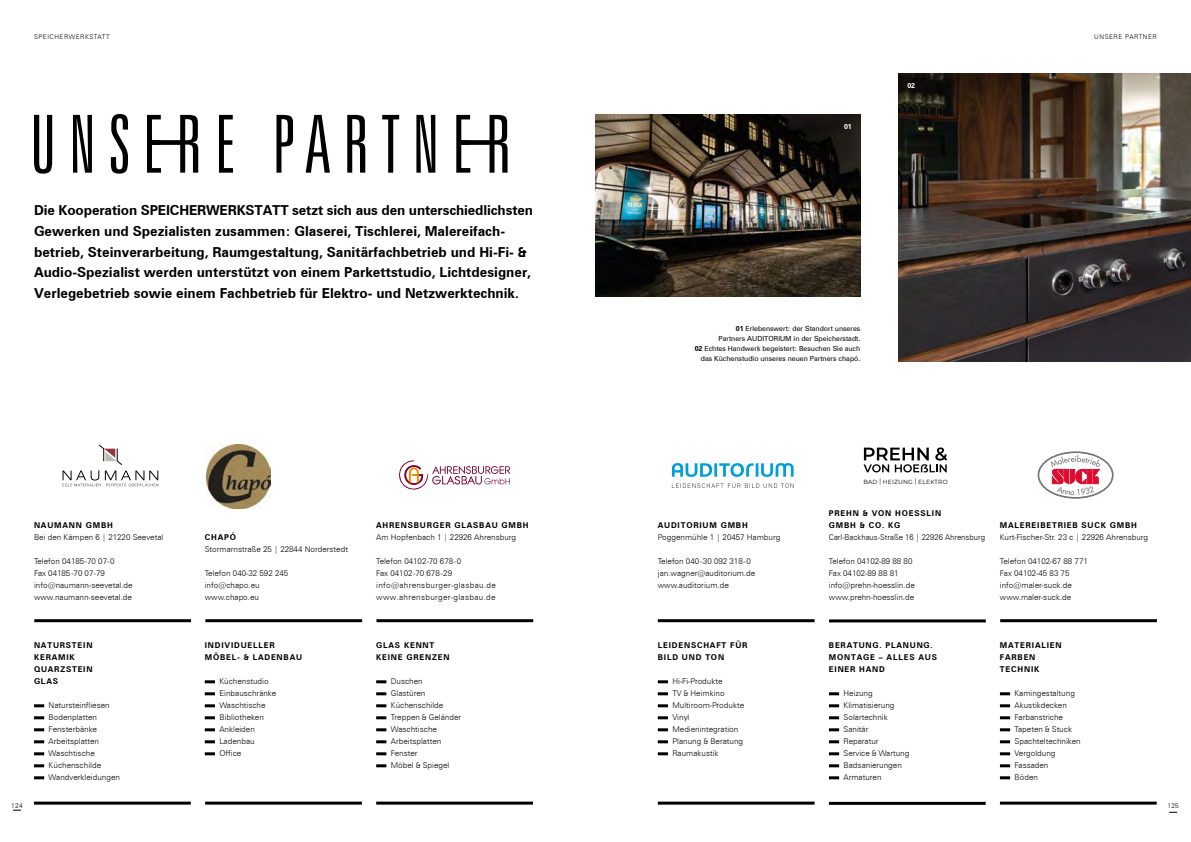
<style>
.page{position:relative;width:1191px;height:842px;background:#fff}
.page>*{position:absolute;margin:0;border:0;box-sizing:border-box;transform-origin:0 0}
.t1{font:700 13.8px/20.7px "Zurich BT";color:#000}
.t2{font:300 8px/12px "Zurich BT";color:#000}
.t3{font:700 8px/12px "Zurich BT";letter-spacing:.1em;color:#000}
.t4{font:300 8px/12px "Zurich BT";letter-spacing:.04em;color:#000}
.t5{font:300 8px "Zurich BT";color:#000;scale:.96 1}
.t6{font:7px/10px "Zurich BT";color:#000;text-align:right}
.t7{font:700 7px "Zurich BT";color:#fff}
.t8{font:300 6.5px "Zurich BT";letter-spacing:.08em;color:#000}
.t9{font:6px "Montserrat";letter-spacing:.03em;color:#000}
.s1{font-weight:700}
.s2{font-family:"Acumin Pro";font-weight:300}
</style>
<div class="page">
<svg style="left:34px;top:704px;width:10px;height:3px"></svg>
<svg style="left:34px;top:716px;width:10px;height:3px"></svg>
<svg style="left:34px;top:728px;width:10px;height:3px"></svg>
<svg style="left:34px;top:740px;width:10px;height:3px"></svg>
<svg style="left:34px;top:752px;width:10px;height:3px"></svg>
<svg style="left:34px;top:764px;width:10px;height:3px"></svg>
<svg style="left:34px;top:776px;width:10px;height:3px"></svg>
<hr style="left:34px;top:619px;width:157px;height:3px;background:#000">
<hr style="left:34px;top:802px;width:157px;height:3px;background:#000">
<svg style="left:62px;top:444px;width:96px;height:42px"></svg>
<svg style="left:658px;top:680px;width:10px;height:3px"></svg>
<svg style="left:658px;top:692px;width:10px;height:3px"></svg>
<svg style="left:658px;top:704px;width:10px;height:3px"></svg>
<svg style="left:658px;top:716px;width:10px;height:3px"></svg>
<svg style="left:658px;top:728px;width:10px;height:3px"></svg>
<svg style="left:658px;top:740px;width:10px;height:3px"></svg>
<svg style="left:658px;top:752px;width:10px;height:3px"></svg>
<hr style="left:658px;top:619px;width:156px;height:3px;background:#000">
<hr style="left:658px;top:802px;width:156px;height:3px;background:#000">
<svg style="left:1000px;top:692px;width:10px;height:3px"></svg>
<svg style="left:1000px;top:704px;width:10px;height:3px"></svg>
<svg style="left:1000px;top:716px;width:10px;height:3px"></svg>
<svg style="left:1000px;top:728px;width:10px;height:3px"></svg>
<svg style="left:1000px;top:740px;width:10px;height:3px"></svg>
<svg style="left:1000px;top:752px;width:10px;height:3px"></svg>
<svg style="left:1000px;top:764px;width:10px;height:3px"></svg>
<svg style="left:1000px;top:776px;width:10px;height:3px"></svg>
<hr style="left:1000px;top:619px;width:157px;height:3px;background:#000">
<hr style="left:1000px;top:802px;width:156px;height:3px;background:#000">
<svg style="left:34px;top:114px;width:473px;height:60px"></svg>
<div style="left:151px;top:140px;width:32px;height:5px;background:#000"></div>
<div style="left:461px;top:140px;width:31px;height:5px;background:#000"></div>
<svg style="left:672px;top:463px;width:121px;height:25px"></svg>
<div style="left:1038px;top:452px;width:74px;height:46px;border:1px solid #706f6f;border-radius:50%"></div>
<svg style="left:1050px;top:455px;width:50px;height:40px"></svg>
<svg style="left:376px;top:680px;width:10px;height:3px"></svg>
<svg style="left:376px;top:692px;width:10px;height:3px"></svg>
<svg style="left:376px;top:704px;width:10px;height:3px"></svg>
<svg style="left:376px;top:716px;width:10px;height:3px"></svg>
<svg style="left:376px;top:728px;width:10px;height:3px"></svg>
<svg style="left:376px;top:740px;width:10px;height:3px"></svg>
<svg style="left:376px;top:752px;width:10px;height:3px"></svg>
<svg style="left:376px;top:764px;width:10px;height:3px"></svg>
<hr style="left:376px;top:619px;width:157px;height:3px;background:#000">
<hr style="left:205px;top:619px;width:157px;height:3px;background:#000">
<hr style="left:376px;top:802px;width:157px;height:3px;background:#000">
<hr style="left:205px;top:802px;width:157px;height:3px;background:#000">
<svg style="left:399px;top:460px;width:111px;height:30px"></svg>
<img style="left:595px;top:115px;width:265px;height:182px">
<svg style="left:205px;top:680px;width:10px;height:3px"></svg>
<svg style="left:205px;top:692px;width:10px;height:3px"></svg>
<svg style="left:205px;top:704px;width:10px;height:3px"></svg>
<svg style="left:205px;top:716px;width:10px;height:3px"></svg>
<svg style="left:205px;top:728px;width:10px;height:3px"></svg>
<svg style="left:205px;top:740px;width:10px;height:3px"></svg>
<svg style="left:205px;top:752px;width:10px;height:3px"></svg>
<img style="left:206px;top:445px;width:65px;height:64px">
<img style="left:899px;top:74px;width:292px;height:288px">
<svg style="left:829px;top:692px;width:10px;height:3px"></svg>
<svg style="left:829px;top:704px;width:10px;height:3px"></svg>
<svg style="left:829px;top:716px;width:10px;height:3px"></svg>
<svg style="left:829px;top:728px;width:10px;height:3px"></svg>
<svg style="left:829px;top:740px;width:10px;height:3px"></svg>
<svg style="left:829px;top:752px;width:10px;height:3px"></svg>
<svg style="left:829px;top:764px;width:10px;height:3px"></svg>
<svg style="left:829px;top:776px;width:10px;height:3px"></svg>
<hr style="left:829px;top:619px;width:156px;height:3px;background:#000">
<hr style="left:829px;top:802px;width:156px;height:3px;background:#000">
<svg style="left:863px;top:447px;width:84px;height:25px"></svg>
<p class="t8" style="left:34px;top:33px;width:77px">SPEICHERWERKSTATT</p>
<p class="t8" style="left:1094px;top:33px;width:64px">UNSERE PARTNER</p>
<p class="t1" style="left:34px;top:200px;width:500px">Die Kooperation SPEICHERWERKSTATT setzt sich aus den unterschiedlichsten Gewerken und Spezialisten zusammen: Glaserei, Tischlerei, Malereifach&shy;betrieb, Steinverarbeitung, Raumgestaltung, Sanitärfachbetrieb und Hi-Fi- &amp; Audio-Spezialist werden unterstützt von einem Parkettstudio, Lichtdesigner, Verlegebetrieb sowie einem Fachbetrieb für Elektro- und Netzwerktechnik.</p>
<p class="t3" style="left:34px;top:519px;width:80px">NAUMANN GMBH</p>
<p class="t2" style="left:34px;top:531px;width:131px">Bei den Kämpen 6 | 21220 Seevetal</p>
<p class="t2" style="left:34px;top:555px;width:100px">Telefon 04185-70 07-0<br>Fax 04185-70 07-79 info@naumann-seevetal.de www.naumann-seevetal.de</p>
<p class="t3" style="left:34px;top:639px;width:60px">NATURSTEIN<br>KERAMIK<br>QUARZSTEIN<br>GLAS</p>
<p class="t2" style="left:49px;top:699px;width:73px">Natursteinfliesen<br>Bodenplatten<br>Fensterbänke<br>Arbeitsplatten<br>Waschtische<br>Küchenschilde<br>Wandverkleidungen</p>
<p class="t3" style="left:205px;top:531px;width:33px">CHAPÓ</p>
<p class="t2" style="left:205px;top:543px;width:145px">Stormarnstraße 25 | 22844 Norderstedt</p>
<p class="t2" style="left:205px;top:567px;width:85px">Telefon 040-32 592 245 info@chapo.eu www.chapo.eu</p>
<p class="t3" style="left:205px;top:639px;width:99px">INDIVIDUELLER<br>MÖBEL- &amp; LADENBAU</p>
<p class="t2" style="left:219px;top:675px;width:58px">Küchenstudio<br>Einbauschränke<br>Waschtische<br>Bibliotheken<br>Ankleiden<br>Ladenbau<br>Office</p>
<p class="t3" style="left:376px;top:519px;width:154px">AHRENSBURGER GLASBAU GMBH</p>
<p class="t2" style="left:376px;top:531px;width:141px">Am Hopfenbach 1 | 22926 Ahrensburg</p>
<p class="t4" style="left:376px;top:555px;width:121px">Telefon 04102-70 678-0<br>Fax 04102-70 678-29 info@ahrensburger-glasbau.de www.ahrensburger-glasbau.de</p>
<p class="t3" style="left:376px;top:639px;width:75px">GLAS KENNT<br>KEINE GRENZEN</p>
<p class="t2" style="left:391px;top:675px;width:72px">Duschen<br>Glastüren<br>Küchenschilde<br>Treppen &amp; Geländer<br>Waschtische<br>Arbeitsplatten<br>Fenster<br>Möbel &amp; Spiegel</p>
<p class="t7" style="left:844px;top:122px;width:9px">01</p>
<p class="t7" style="left:907px;top:78px;width:9px">02</p>
<p class="t7" style="left:907px;top:81px;width:9px">02</p>
<p class="t6" style="left:695px;top:323px;width:167px"><span class="s1">01</span> Erlebenswert: der Standort unseres<br>Partners AUDITORIUM in der Speicherstadt.<br><span class="s1">02</span> Echtes Handwerk begeistert: Besuchen Sie auch das Küchenstudio unseres neuen Partners chapó.</p>
<p class="t3" style="left:658px;top:519px;width:91px">AUDITORIUM GMBH</p>
<p class="t2" style="left:658px;top:531px;width:124px">Poggenmühle 1 | 20457 Hamburg</p>
<p class="t2" style="left:658px;top:555px;width:99px">Telefon 040-30 092 318-0 jan.wagner@auditorium.de www.auditorium.de</p>
<p class="t3" style="left:658px;top:639px;width:91px">LEIDENSCHAFT FÜR<br>BILD UND TON</p>
<p class="t2" style="left:672px;top:675px;width:73px">Hi-Fi-Produkte<br>TV &amp; Heimkino<br>Multiroom-Produkte<br>Vinyl<br>Medienintegration<br>Planung &amp; Beratung<br>Raumakustik</p>
<p class="t9" style="left:863px;top:477px;width:86px">BAD <span class="s2">|</span> HEIZUNG <span class="s2">|</span> ELEKTRO</p>
<p class="t3" style="left:829px;top:507px;width:114px">PREHN &amp; VON HOESSLIN<br>GMBH &amp; CO. KG</p>
<p class="t5" style="left:829px;top:532px;width:164px">Carl-Backhaus-Straße 16 | 22926 Ahrensburg</p>
<p class="t2" style="left:829px;top:555px;width:87px">Telefon 04102-89 88 80<br>Fax 04102-89 88 81 info@prehn-hoesslin.de www.prehn-hoesslin.de</p>
<p class="t3" style="left:1000px;top:519px;width:138px">MALEREIBETRIEB SUCK GMBH</p>
<p class="t2" style="left:1000px;top:531px;width:150px">Kurt-Fischer-Str. 23 c | 22926 Ahrensburg</p>
<p class="t2" style="left:1000px;top:555px;width:89px">Telefon 04102-67 88 771<br>Fax 04102-45 83 75 info@maler-suck.de www.maler-suck.de</p>
<p class="t3" style="left:829px;top:639px;width:109px">BERATUNG. PLANUNG.<br>MONTAGE – ALLES AUS<br>EINER HAND</p>
<p class="t2" style="left:843px;top:687px;width:67px">Heizung<br>Klimatisierung<br>Solartechnik<br>Sanitär<br>Reparatur<br>Service &amp; Wartung<br>Badsanierungen<br>Armaturen</p>
<p class="t3" style="left:1000px;top:639px;width:63px">MATERIALIEN<br>FARBEN<br>TECHNIK</p>
<p class="t2" style="left:1014px;top:687px;width:68px">Kamingestaltung<br>Akustikdecken<br>Farbanstriche<br>Tapeten &amp; Stuck<br>Spachteltechniken<br>Vergoldung<br>Fassaden<br>Böden</p>
<p class="t8" style="left:11px;top:801px;width:13px">124</p>
<p class="t8" style="left:1167px;top:801px;width:13px">125</p>
</div>
